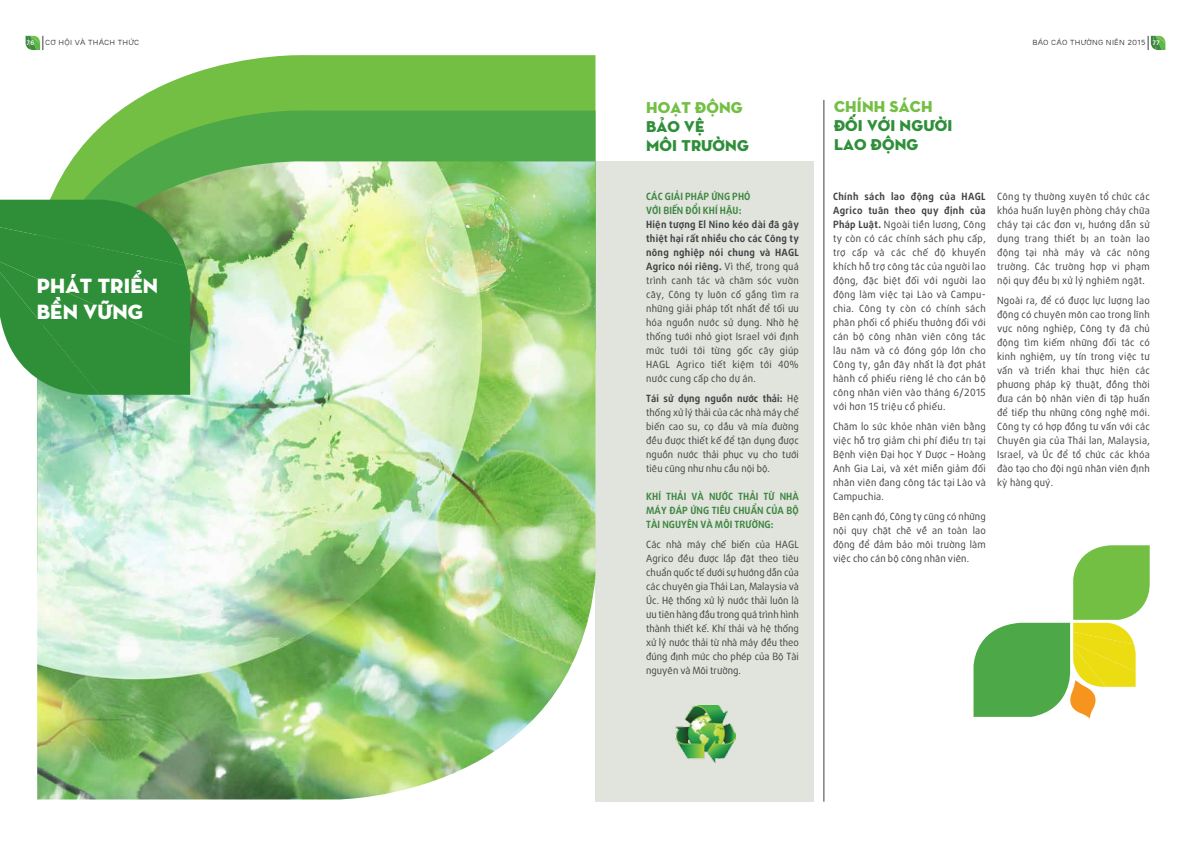
<style>
.page{position:relative;width:1191px;height:842px;background:#fff}
.page>*{position:absolute;margin:0;border:0;box-sizing:border-box;transform-origin:0 0}
.t1{font:21px/26px "UTM Neutra";letter-spacing:.01em;color:#fff}
.t2{font:16px/19px "UTM Neutra";letter-spacing:.01em;color:#2f8f39}
.t3{font:10px/14px "UTM Daxline";letter-spacing:.025em;color:#414042;text-align:justify}
.t4{font:700 10px/14px "UTM Daxline";letter-spacing:.01em;color:#3e863f;text-align:justify}
.t5{font:7.4px "UTM Ericsson Capital";letter-spacing:.035em;color:#231f20}
.t6{font:700 6.1px "UTM Neo Sans Intel";color:#fff}
.s1{font-family:"UTM Neo Sans Intel";font-weight:700;font-size:6.1px;color:#fff}
.s2{color:#73bf44}
.s3{font-weight:700;color:#3e863f}
.s4{font-weight:700}
</style>
<div class="page">
<div style="left:595px;top:161px;width:219px;height:641px;background:#e0e4dd"></div>
<svg style="left:132px;top:55px;width:463px;height:47px;background:#83c65a"></svg>
<svg style="left:71px;top:102px;width:524px;height:59px;background:#60b24f"></svg>
<img style="left:37px;top:161px;width:558px;height:638px">
<svg style="left:0;top:200px;width:190px;height:199px;background:#3d9645"></svg>
<img style="left:675px;top:705px;width:60px;height:57px">
<hr style="left:823px;top:100px;width:1px;height:702px;background:#414042">
<svg style="left:973px;top:545px;width:177px;height:174px"></svg>
<svg style="left:26px;top:36px;width:18px;height:14px"></svg>
<svg style="left:1148px;top:36px;width:17px;height:14px"></svg>
<p class="t6" style="left:26px;top:38px;width:9px">76</p>
<p class="t5" style="left:45px;top:37px;width:95px">CƠ HỘI VÀ THÁCH THỨC</p>
<p class="t5" style="left:1032px;top:38px;width:129px">BÁO CÁO THƯỜNG NIÊN 2015 <span class="s1">77</span></p>
<p class="t1" style="left:37px;top:271px;width:123px">PHÁT TRIỂN<br>BỀN VỮNG</p>
<p class="t2" style="left:646px;top:96px;width:104px"><span class="s2">HOẠT ĐỘNG<br></span>BẢO VỆ<br>MÔI TRƯỜNG</p>
<p class="t3" style="left:646px;top:189px;width:154px;text-align:left"><span class="s3">CÁC GIẢI PHÁP ỨNG PHÓ<br>VỚI BIẾN ÐỔI KHÍ HẬU:<br></span><span class="s4">Hiện tượng El Nino kéo dài đã gây thiệt hại rất nhiều cho các Công ty nông nghiệp nói chung và HAGL<br>Agrico nói riêng.</span> Vì thế, trong quá trình canh tác và chăm sóc vườn cây, Công ty luôn cố gắng tìm ra những giải pháp tốt nhất để tối ưu hóa nguồn nước sử dụng. Nhờ hệ thống tưới nhỏ giọt Israel với định mức tưới tới từng gốc cây giúp<br>HAGL Agrico tiết kiệm tới 40% nước cung cấp cho dự án.</p>
<p class="t3" style="left:646px;top:391px;width:154px"><span class="s4">Tái sử dụng nguồn nước thải:</span> Hệ thống xử lý thải của các nhà máy chế biến cao su, cọ dầu và mía đường đều được thiết kế để tận dụng được nguồn nước thải phục vụ cho tưới tiêu cũng như nhu cầu nội bộ.</p>
<p class="t4" style="left:646px;top:489px;width:154px">KHÍ THẢI VÀ NƯỚC THẢI TỪ NHÀ MÁY ÐÁP ỨNG TIÊU CHUẨN CỦA BỘ TÀI NGUYÊN VÀ MÔI TRƯỜNG:</p>
<p class="t3" style="left:646px;top:537px;width:154px">Các nhà máy chế biến của HAGL Agrico đều được lắp đặt theo tiêu chuẩn quốc tế dưới sự hướng dẫn của các chuyên gia Thái Lan, Malaysia và Úc. Hệ thống xử lý nước thải luôn là ưu tiên hàng đầu trong quá trình hình thành thiết kế. Khí thải và hệ thống xử lý nước thải từ nhà máy đều theo đúng định mức cho phép của Bộ Tài nguyên và Môi trường.</p>
<p class="t2" style="left:834px;top:96px;width:120px"><span class="s2">CHÍNH SÁCH<br></span>ĐỐI VỚI NGƯỜI<br>LAO ĐỘNG</p>
<p class="t3" style="left:833px;top:189px;width:154px"><span class="s4">Chính sách lao động của HAGL Agrico tuân theo quy định của Pháp Luật.</span> Ngoài tiền lương, Công ty còn có các chính sách phụ cấp, trợ cấp và các chế độ khuyến khích hỗ trợ công tác của người lao động, đặc biệt đối với người lao động làm việc tại Lào và Campu&shy;chia. Công ty còn có chính sách phân phối cổ phiếu thưởng đối với cán bộ công nhân viên công tác lâu năm và có đóng góp lớn cho Công ty, gần đây nhất là đợt phát hành cổ phiếu riêng lẻ cho cán bộ công nhân viên vào tháng 6/2015 với hơn 15 triệu cổ phiếu.</p>
<p class="t3" style="left:833px;top:419px;width:154px">Chăm lo sức khỏe nhân viên bằng việc hỗ trợ giảm chi phí điều trị tại Bệnh viện Ðại học Y Dược – Hoàng Anh Gia Lai, và xét miễn giảm đối nhân viên đang công tác tại Lào và Campuchia.</p>
<p class="t3" style="left:833px;top:509px;width:154px">Bên cạnh đó, Công ty cũng có những nội quy chặt chẽ về an toàn lao động để đảm bảo môi trường làm việc cho cán bộ công nhân viên.</p>
<p class="t3" style="left:997px;top:189px;width:154px">Công ty thường xuyên tổ chức các khóa huấn luyện phòng cháy chữa cháy tại các đơn vị, hướng dẫn sử dụng trang thiết bị an toàn lao động tại nhà máy và các nông trường. Các trường hợp vi phạm nội quy đều bị xử lý nghiêm ngặt.</p>
<p class="t3" style="left:997px;top:293px;width:154px">Ngoài ra, để có được lực lượng lao động có chuyên môn cao trong lĩnh vực nông nghiệp, Công ty đã chủ động tìm kiếm những đối tác có kinh nghiệm, uy tín trong việc tư vấn và triển khai thực hiện các phương pháp kỹ thuật, đồng thời đưa cán bộ nhân viên đi tập huấn để tiếp thu những công nghệ mới.<br>Công ty có hợp đồng tư vấn với các Chuyên gia của Thái lan, Malaysia, Israel, và Úc để tổ chức các khóa đào tạo cho đội ngũ nhân viên định kỳ hàng quý.</p>
</div>
